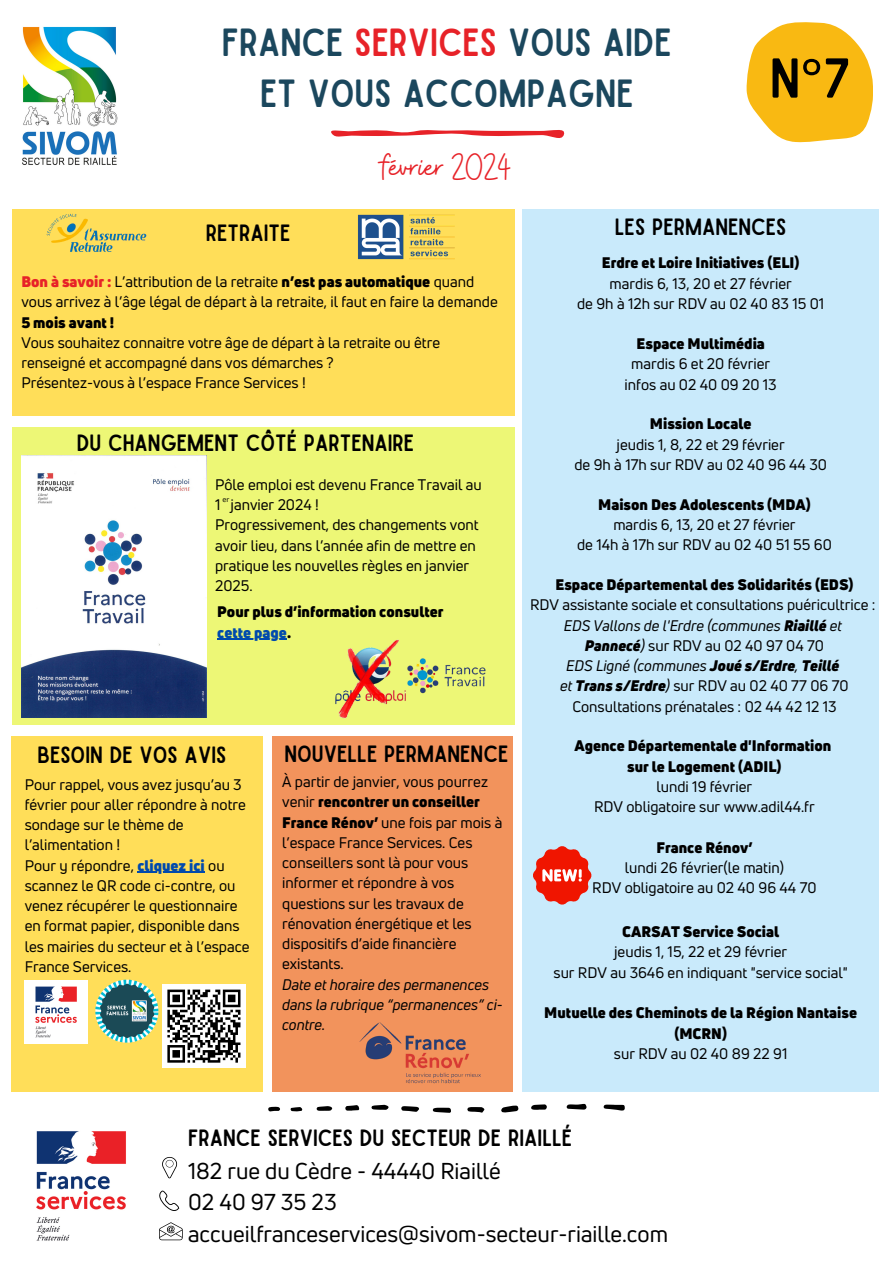
<style>
.page{position:relative;width:894px;height:1264px;background:#fff}
.page>*{position:absolute;margin:0;border:0;box-sizing:border-box;transform-origin:0 0}
.t1{font:53.55px "Sailors";color:#000}
.t2{font:37.5px/51.8px "Sailors";color:#1b475d;text-align:center}
.t3{font:37.5px "Buffalo";color:#e72228}
.t4{font:22.5px/31.8px "Uni Neue";color:#000}
.t5{font:22.5px "Sailors";color:#000}
.t6{font:15px/20.2px "Uni Neue";color:#000;text-align:center}
.t7{font:900 15px/20.2px "Uni Neue";color:#000;text-align:center}
.t8{font:900 15px "Uni Neue";color:#004aad}
.t9{font:7.2px "Open Sans";color:#000}
.s1{color:#e72228}
.s2{font-family:"Noto Sans"}
.s3{font-weight:900;color:#e72228}
.s4{font-weight:900}
.s5{color:#000}
.s6{font-weight:900;color:#004aad}
.s7{font-style:italic}
.s8{font-weight:900;font-style:italic}
.s9{font-weight:400}
.s10{font-family:"Sailors"}
</style>
<div class="page">
<svg style="left:331px;top:130px;width:234px;height:8px"></svg>
<img style="left:22px;top:26px;width:96px;height:139px">
<div style="left:522px;top:209px;width:356px;height:882px;background:#c9eafb"></div>
<svg style="left:603px;top:1104px;width:21px;height:6px"></svg>
<svg style="left:501px;top:1105px;width:17px;height:7px"></svg>
<svg style="left:566px;top:1103px;width:20px;height:6px"></svg>
<svg style="left:432px;top:1107px;width:19px;height:5px"></svg>
<svg style="left:401px;top:1106px;width:18px;height:5px"></svg>
<svg style="left:467px;top:1107px;width:17px;height:5px"></svg>
<svg style="left:531px;top:1104px;width:16px;height:5px"></svg>
<svg style="left:371px;top:1104px;width:17px;height:5px"></svg>
<svg style="left:345px;top:1105px;width:14px;height:5px"></svg>
<svg style="left:316px;top:1106px;width:16px;height:4px"></svg>
<svg style="left:268px;top:1106px;width:12px;height:5px"></svg>
<svg style="left:290px;top:1107px;width:12px;height:4px"></svg>
<svg style="left:746px;top:22px;width:126px;height:120px"></svg>
<img style="left:36px;top:1131px;width:90px;height:110px">
<svg style="left:159px;top:1190px;width:20px;height:20px"></svg>
<svg style="left:162px;top:1157px;width:15px;height:21px"></svg>
<svg style="left:159px;top:1222px;width:24px;height:18px"></svg>
<div style="left:12px;top:209px;width:502px;height:207px;background:#ffde59"></div>
<div style="left:272px;top:736px;width:240px;height:355px;background:#f2935c"></div>
<img style="left:359px;top:1022px;width:122px;height:62px">
<div style="left:12px;top:427px;width:502px;height:298px;background:#edf776"></div>
<svg style="left:533px;top:846px;width:59px;height:59px"></svg>
<div style="left:12px;top:736px;width:251px;height:355px;background:#ffde59"></div>
<img style="left:25px;top:980px;width:63px;height:63px">
<img style="left:95px;top:979px;width:63px;height:63px;border-radius:50%">
<hr style="left:137px;top:871px;width:68px;height:1px;background:#004aad">
<div style="left:162px;top:984px;width:83px;height:83px;background:#fff"></div>
<svg style="left:167px;top:989px;width:74px;height:74px"></svg>
<img style="left:46px;top:213px;width:101px;height:39px">
<img style="left:358px;top:214px;width:97px;height:45px">
<img style="left:21px;top:455px;width:185px;height:262px">
<hr style="left:217px;top:638px;width:70px;height:2px;background:#004aad">
<img style="left:335px;top:639px;width:151px;height:80px">
<h5 class="t2" style="left:222px;top:18px;width:451px">FRANCE <span class="s1">SERVICES</span> VOUS AIDE<br>ET VOUS ACCOMPAGNE</h5>
<h5 class="t3" style="left:381px;top:142px;width:131px">février 2024</h5>
<h4 class="t1" style="left:769px;top:58px;width:82px">N<span class="s2">°</span>7</h4>
<h5 class="t5" style="left:206px;top:225px;width:86px">RETRAITE</h5>
<h3 class="t6" style="left:21px;top:271px;width:478px;text-align:left"><span class="s3">Bon à savoir :</span> L’attribution de la retraite <span class="s4">n’est pas automatique</span> quand vous arrivez à l’âge légal de départ à la retraite, il faut en faire la demande <span class="s4">5 mois avant !<br></span>Vous souhaitez connaitre votre âge de départ à la retraite ou être renseigné et accompagné dans vos démarches ?<br>Présentez-vous à l’espace France Services !</h3>
<p class="t5" style="left:77px;top:434px;width:339px">DU CHANGEMENT CÔTÉ PARTENAIRE</p>
<p class="t6" style="left:215px;top:474px;width:268px;text-align:left">Pôle emploi est devenu France Travail au<br>1 janvier 2024 !<br>Progressivement, des changements vont avoir lieu, dans l’année afin de mettre en pratique les nouvelles règles en janvier<br>2025.</p>
<p class="t7" style="left:217px;top:601px;width:228px">Pour plus d’information consulter</p>
<h5 class="t8" style="left:217px;top:622px;width:75px">cette page<span class="s5">.</span></h5>
<h3 class="t9" style="left:222px;top:494px;width:8px">er</h3>
<p class="t5" style="left:37px;top:746px;width:190px">BESOIN DE VOS AVIS</p>
<h5 class="t6" style="left:25px;top:773px;width:223px;text-align:left">Pour rappel, vous avez jusqu’au 3 février pour aller répondre à notre sondage sur le thème de l’alimentation !<br>Pour y répondre, <span class="s6">cliquez ici</span> ou</h5>
<h3 class="t6" style="left:25px;top:875px;width:226px;text-align:left">scannez le QR code ci-contre, ou venez récupérer le questionnaire en format papier, disponible dans les mairies du secteur et à l’espace<br>France Services.</h3>
<p class="t5" style="left:284px;top:745px;width:225px">NOUVELLE PERMANENCE</p>
<h2 class="t6" style="left:282px;top:771px;width:222px;text-align:left">À partir de janvier, vous pourrez venir <span class="s4">rencontrer un conseiller<br>France Rénov’</span> une fois par mois à l’espace France Services. Ces conseillers sont là pour vous informer et répondre à vos questions sur les travaux de rénovation énergétique et les dispositifs d’aide financière existants.<br><span class="s7">Date et horaire des permanences dans la rubrique “permanences” ci&shy;contre.</span></h2>
<h5 class="t5" style="left:614px;top:218px;width:173px">LES PERMANENCES</h5>
<p class="t6" style="left:577px;top:253px;width:248px"><span class="s4">Erdre et Loire Initiatives (ELI)<br></span>mardis 6, 13, 20 et 27 février<br>de 9h à 12h sur RDV au 02 40 83 15 01</p>
<h5 class="t6" style="left:624px;top:333px;width:154px"><span class="s4">Espace Multimédia </span>mardis 6 et 20 février infos au 02 40 09 20 13</h5>
<h5 class="t6" style="left:574px;top:413px;width:254px"><span class="s4">Mission Locale<br></span>jeudis 1, 8, 22 et 29 février<br>de 9h à 17h sur RDV au 02 40 96 44 30</h5>
<h5 class="t6" style="left:577px;top:494px;width:256px"><span class="s4">Maison Des Adolescents (MDA) </span>mardis 6, 13, 20 et 27 février<br>de 14h à 17h sur RDV au 02 40 51 55 60</h5>
<h3 class="t6" style="left:530px;top:574px;width:347px"><span class="s4">Espace Départemental des Solidarités (EDS)<br></span>RDV assistante sociale et consultations puéricultrice :<br><span class="s7">EDS Vallons de l'Erdre (communes</span> <span class="s8">Riaillé</span> <span class="s7">et<br></span><span class="s8">Pannecé</span><span class="s7">)</span> sur RDV au 02 40 97 04 70<br><span class="s7">EDS Ligné (communes</span> <span class="s8">Joué s/Erdre</span><span class="s7">,</span> <span class="s8">Teillé<br></span><span class="s7">et</span> <span class="s8">Trans s/Erdre</span><span class="s7">)</span> sur RDV au 02 40 77 06 70<br>Consultations prénatales : 02 44 42 12 13</h3>
<p class="t7" style="left:574px;top:735px;width:258px">Agence Départementale d'Information sur le Logement (ADIL)<br><span class="s9">lundi 19 février<br>RDV obligatoire sur www.adil44.fr</span></p>
<p class="t6" style="left:592px;top:836px;width:226px"><span class="s4">France Rénov’<br></span>lundi 26 février(le matin)<br>RDV obligatoire au 02 40 96 44 70</p>
<h5 class="t6" style="left:553px;top:921px;width:296px"><span class="s4">CARSAT Service Social<br></span>jeudis 1, 15, 22 et 29 février<br>sur RDV au 3646 en indiquant "service social"</h5>
<p class="t7" style="left:544px;top:1002px;width:314px">Mutuelle des Cheminots de la Région Nantaise (MCRN)<br><span class="s9">sur RDV au 02 40 89 22 91</span></p>
<p class="t4" style="left:188px;top:1121px;width:481px"><span class="s10">FRANCE SERVICES DU SECTEUR DE RIAILLÉ<br></span>182 rue du Cèdre - 44440 Riaillé<br>02 40 97 35 23 accueilfranceservices@sivom-secteur-riaille.com</p>
</div>
